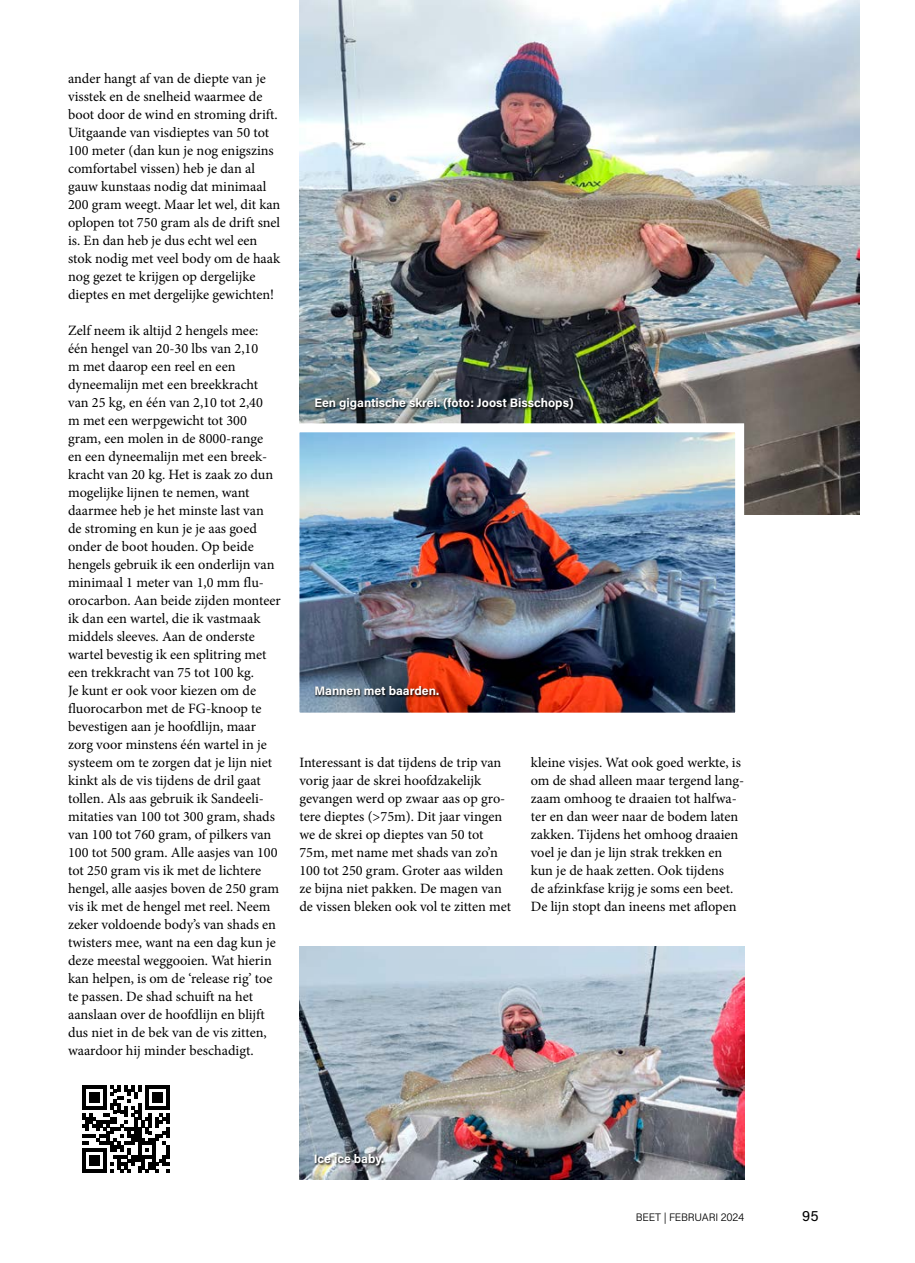
<style>
.page{position:relative;width:915px;height:1263px;background:#fff}
.page>*{position:absolute;margin:0;border:0;box-sizing:border-box;transform-origin:0 0}
.t1{font:15px "Acumin Pro";color:#000}
.t2{font:14.25px/18px "Minion Pro";color:#000}
.t3{font:700 12.3px "Acumin Pro";color:#fff}
.t4{font:300 10.8px "Acumin Pro";letter-spacing:-.015em;color:#000}
</style>
<div class="page">
<svg style="left:82px;top:1085px;width:87px;height:88px"></svg>
<img style="left:299px;top:0;width:560px;height:515px">
<img style="left:299px;top:419px;width:449px;height:294px">
<img style="left:314px;top:397px;width:261px;height:15px">
<svg style="left:314px;top:685px;width:127px;height:13px;background:#5a4446"></svg>
<img style="left:299px;top:947px;width:444px;height:232px">
<svg style="left:314px;top:1153px;width:72px;height:16px"></svg>
<p class="t2" style="left:68px;top:69px;width:214px">ander hangt af van de diepte van je visstek en de snelheid waarmee de boot door de wind en stroming drift.<br>Uitgaande van visdieptes van 50 tot 100 meter (dan kun je nog enigszins comfortabel vissen) heb je dan al gauw kunstaas nodig dat minimaal 200 gram weegt. Maar let wel, dit kan oplopen tot 750 gram als de drift snel is. En dan heb je dus echt wel een stok nodig met veel body om de haak nog gezet te krijgen op dergelijke dieptes en met dergelijke gewichten!</p>
<p class="t2" style="left:68px;top:321px;width:214px">Zelf neem ik altijd 2 hengels mee: één hengel van 20-30 lbs van 2,10<br>m met daarop een reel en een dyneemalijn met een breekkracht van 25 kg, en één van 2,10 tot 2,40<br>m met een werpgewicht tot 300 gram, een molen in de 8000-range<br>en een dyneemalijn met een breek&shy;kracht van 20 kg. Het is zaak zo dun mogelijke lijnen te nemen, want daarmee heb je het minste last van de stroming en kun je je aas goed onder de boot houden. Op beide hengels gebruik ik een onderlijn van minimaal 1 meter van 1,0 mm flu&shy;orocarbon. Aan beide zijden monteer ik dan een wartel, die ik vastmaak middels sleeves. Aan de onderste wartel bevestig ik een splitring met een trekkracht van 75 tot 100 kg.<br>Je kunt er ook voor kiezen om de fluorocarbon met de FG-knoop te bevestigen aan je hoofdlijn, maar zorg voor minstens één wartel in je systeem om te zorgen dat je lijn niet kinkt als de vis tijdens de dril gaat tollen. Als aas gebruik ik Sandeeli&shy;mitaties van 100 tot 300 gram, shads van 100 tot 760 gram, of pilkers van 100 tot 500 gram. Alle aasjes van 100 tot 250 gram vis ik met de lichtere hengel, alle aasjes boven de 250 gram vis ik met de hengel met reel. Neem zeker voldoende body’s van shads en twisters mee, want na een dag kun je deze meestal weggooien. Wat hierin kan helpen, is om de ‘release rig’ toe te passen. De shad schuift na het aanslaan over de hoofdlijn en blijft dus niet in de bek van de vis zitten, waardoor hij minder beschadigt.</p>
<p class="t3" style="left:314px;top:394px;width:260px">Een gigantische skrei. (foto: Joost Bisschops)</p>
<p class="t3" style="left:314px;top:682px;width:126px">Mannen met baarden.</p>
<p class="t2" style="left:299px;top:753px;width:213px">Interessant is dat tijdens de trip van vorig jaar de skrei hoofdzakelijk gevangen werd op zwaar aas op gro&shy;tere dieptes (&gt;75m). Dit jaar vingen we de skrei op dieptes van 50 tot 75m, met name met shads van zo’n 100 tot 250 gram. Groter aas wilden ze bijna niet pakken. De magen van de vissen bleken ook vol te zitten met</p>
<p class="t2" style="left:530px;top:753px;width:215px">kleine visjes. Wat ook goed werkte, is om de shad alleen maar tergend lang&shy;zaam omhoog te draaien tot halfwa&shy;ter en dan weer naar de bodem laten zakken. Tijdens het omhoog draaien voel je dan je lijn strak trekken en kun je de haak zetten. Ook tijdens<br>de afzinkfase krijg je soms een beet.<br>De lijn stopt dan ineens met aflopen</p>
<p class="t3" style="left:314px;top:1150px;width:72px">Ice ice baby.</p>
<p class="t4" style="left:635px;top:1210px;width:110px">BEET | FEBRUARI 2024</p>
<p class="t1" style="left:802px;top:1205px;width:18px">95</p>
</div>
